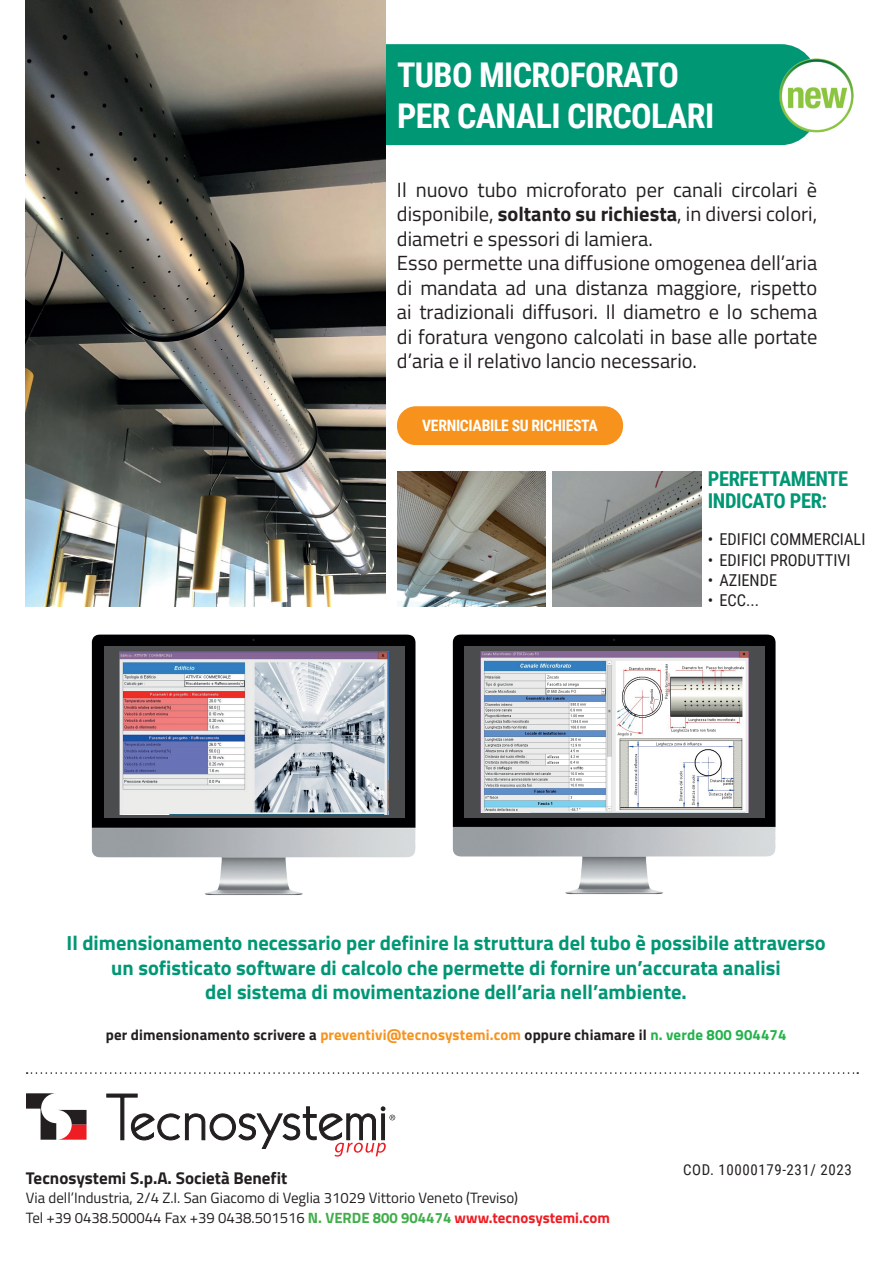
<style>
.page{position:relative;width:893px;height:1263px;background:#fff}
.page>*{position:absolute;margin:0;border:0;box-sizing:border-box;transform-origin:0 0}
.t1{font:700 34.05px/41px "Roboto Condensed";letter-spacing:-.02em;color:#fff}
.t2{font:20.4px/24.6px "Titillium Web";color:#231f20}
.t3{font:700 20.4px/24.6px "Titillium Web";color:#009775;text-align:center}
.t4{font:700 20.4px/21.8px "Roboto Condensed";letter-spacing:-.02em;color:#009775}
.t5{font:700 17.1px "Titillium Web";color:#231f20}
.t6{font:16.35px "Roboto Condensed";color:#231f20}
.t7{font:700 15.75px "Roboto Condensed";letter-spacing:-.02em;color:#fff}
.t8{font:14.85px/19.2px "Titillium Web";color:#231f20}
.t9{font:700 14.85px "Titillium Web";letter-spacing:.01em;color:#231f20}
.t10{font:14.85px "Roboto Condensed";letter-spacing:.04em;color:#231f20}
.s1{font-weight:700}
.s2{color:#f7931d}
.s3{color:#23b24b}
.s4{font-weight:700;color:#40ae49}
.s5{font-weight:700;color:#ee1d23}
</style>
<div class="page">
<svg style="left:27px;top:1072px;width:831px;height:2px"></svg>
<div style="left:332px;top:44px;width:485px;height:101px;background:#009775;border-radius:36px"></div>
<img style="left:91px;top:634px;width:325px;height:261px">
<div style="left:104px;top:647px;width:300px;height:171px;background:#4b4c4d"></div>
<img style="left:119px;top:651px;width:270px;height:164px">
<img style="left:452px;top:634px;width:324px;height:260px">
<div style="left:465px;top:646px;width:300px;height:171px;background:#4b4c4d"></div>
<img style="left:480px;top:651px;width:269px;height:161px">
<img style="left:397px;top:472px;width:149px;height:134px">
<img style="left:552px;top:472px;width:149px;height:134px">
<img style="left:26px;top:0;width:359px;height:607px">
<div style="left:397px;top:406px;width:226px;height:39px;background:#f7931d;border-radius:19px"></div>
<img style="left:779px;top:48px;width:75px;height:95px">
<svg style="left:26px;top:1093px;width:61px;height:47px"></svg>
<svg style="left:106px;top:1093px;width:289px;height:63px"></svg>
<h1 class="t1" style="left:397px;top:53px;width:319px">TUBO MICROFORATO<br>PER CANALI CIRCOLARI</h1>
<p class="t2" style="left:397px;top:176px;width:422px">Il nuovo tubo microforato per canali circolari è disponibile, <span class="s1">soltanto su richiesta</span>, in diversi colori, diametri e spessori di lamiera.<br>Esso permette una diffusione omogenea dell’aria di mandata ad una distanza maggiore, rispetto ai tradizionali diffusori. Il diametro e lo schema di foratura vengono calcolati in base alle portate d’aria e il relativo lancio necessario.</p>
<p class="t7" style="left:422px;top:415px;width:177px">VERNICIABILE SU RICHIESTA</p>
<p class="t4" style="left:708px;top:467px;width:142px">PERFETTAMENTE<br>INDICATO PER:</p>
<p class="t6" style="left:708px;top:528px;width:159px">• EDIFICI COMMERCIALI</p>
<p class="t6" style="left:708px;top:548px;width:144px">• EDIFICI PRODUTTIVI</p>
<p class="t6" style="left:708px;top:569px;width:71px">• AZIENDE</p>
<p class="t6" style="left:708px;top:589px;width:53px">• ECC...</p>
<p class="t3" style="left:66px;top:930px;width:761px">Il dimensionamento necessario per definire la struttura del tubo è possibile attraverso un sofisticato software di calcolo che permette di fornire un’accurata analisi<br>del sistema di movimentazione dell’aria nell’ambiente.</p>
<p class="t9" style="left:106px;top:1023px;width:682px">per dimensionamento scrivere a <span class="s2">preventivi@tecnosystemi.com</span> oppure chiamare il <span class="s3">n. verde 800 904474</span></p>
<p class="t5" style="left:26px;top:1165px;width:263px">Tecnosystemi S.p.A. Società Benefit</p>
<p class="t8" style="left:26px;top:1188px;width:586px">Via dell’Industria, 2/4 Z.I. San Giacomo di Veglia 31029 Vittorio Veneto (Treviso)<br>Tel +39 0438.500044 Fax +39 0438.501516 <span class="s4">N. VERDE 800 904474</span> <span class="s5">www.tecnosystemi.com</span></p>
<p class="t10" style="left:683px;top:1159px;width:170px">COD. 10000179-231/ 2023</p>
</div>
